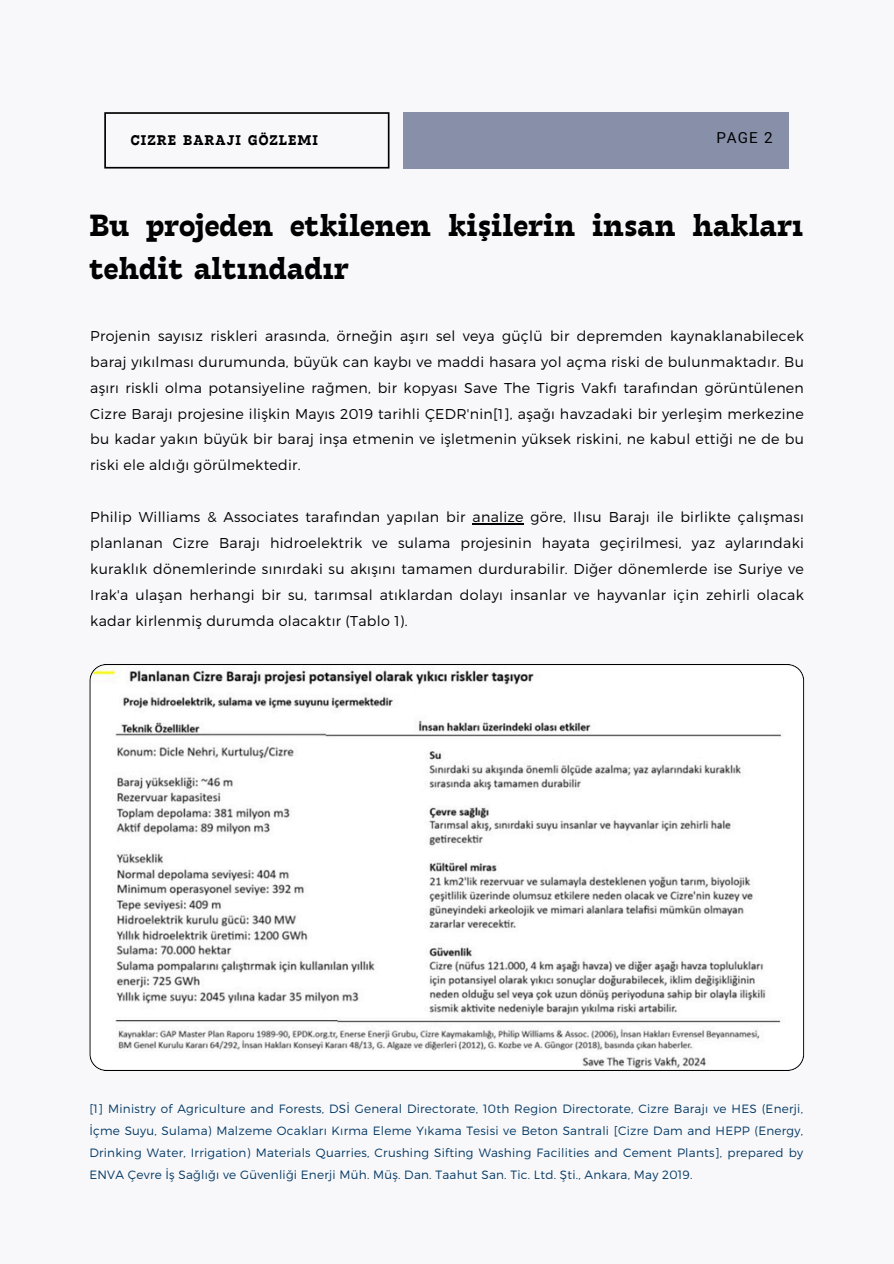
<style>
.page{position:relative;width:894px;height:1264px;background:#fff}
.page>*{position:absolute;margin:0;border:0;box-sizing:border-box;transform-origin:0 0}
.t1{font:700 33px/42.8px "Tarif";color:#000001}
.t2{font:700 15.15px "Tarif";letter-spacing:.07em;color:#000001}
.t3{font:15.15px "Vazir";color:#000001}
.t4{font:300 14.25px/25.8px "Montserrat";letter-spacing:.02em;color:#000001;text-align:justify}
.t5{font:300 12px/22px "Montserrat";letter-spacing:.02em;color:#043964;text-align:justify}
</style>
<div class="page">
<div style="left:0;top:0;width:893px;height:1263px;background:#f8f8fa"></div>
<div style="left:403px;top:112px;width:386px;height:56px;background:#8790a8"></div>
<svg style="left:104px;top:112px;width:285px;height:56px"></svg>
<hr style="left:472px;top:523px;width:52px;height:1px;background:#000001">
<svg style="left:89px;top:664px;width:715px;height:407px"></svg>
<p class="t2" style="left:131px;top:131px;width:189px">CIZRE BARAJI GÖZLEMI</p>
<h4 class="t3" style="left:716px;top:129px;width:58px">PAGE 2</h4>
<h3 class="t1" style="left:89px;top:204px;width:715px">Bu projeden etkilenen kişilerin insan hakları tehdit altındadır</h3>
<h2 class="t4" style="left:90px;top:322px;width:715px">Projenin sayısız riskleri arasında, örneğin aşırı sel veya güçlü bir depremden kaynaklanabilecek baraj yıkılması durumunda, büyük can kaybı ve maddi hasara yol açma riski de bulunmaktadır. Bu aşırı riskli olma potansiyeline rağmen, bir kopyası Save The Tigris Vakfı tarafından görüntülenen Cizre Barajı projesine ilişkin Mayıs 2019 tarihli ÇEDR'nin[1], aşağı havzadaki bir yerleşim merkezine bu kadar yakın büyük bir baraj inşa etmenin ve işletmenin yüksek riskini, ne kabul ettiği ne de bu riski ele aldığı görülmektedir.</h2>
<h1 class="t4" style="left:90px;top:503px;width:715px">Philip Williams &amp; Associates tarafından yapılan bir analize göre, Ilısu Barajı ile birlikte çalışması planlanan Cizre Barajı hidroelektrik ve sulama projesinin hayata geçirilmesi, yaz aylarındaki kuraklık dönemlerinde sınırdaki su akışını tamamen durdurabilir. Diğer dönemlerde ise Suriye ve Irak'a ulaşan herhangi bir su, tarımsal atıklardan dolayı insanlar ve hayvanlar için zehirli olacak kadar kirlenmiş durumda olacaktır (Tablo 1).</h1>
<h4 class="t5" style="left:89px;top:1096px;width:715px">[1] Ministry of Agriculture and Forests, DSİ General Directorate, 10th Region Directorate, Cizre Barajı ve HES (Enerji, İçme Suyu, Sulama) Malzeme Ocakları Kırma Eleme Yıkama Tesisi ve Beton Santrali [Cizre Dam and HEPP (Energy, Drinking Water, Irrigation) Materials Quarries, Crushing Sifting Washing Facilities and Cement Plants], prepared by ENVA Çevre İş Sağlığı ve Güvenliği Enerji Müh. Müş. Dan. Taahut San. Tic. Ltd. Şti., Ankara, May 2019.</h4>
</div>
